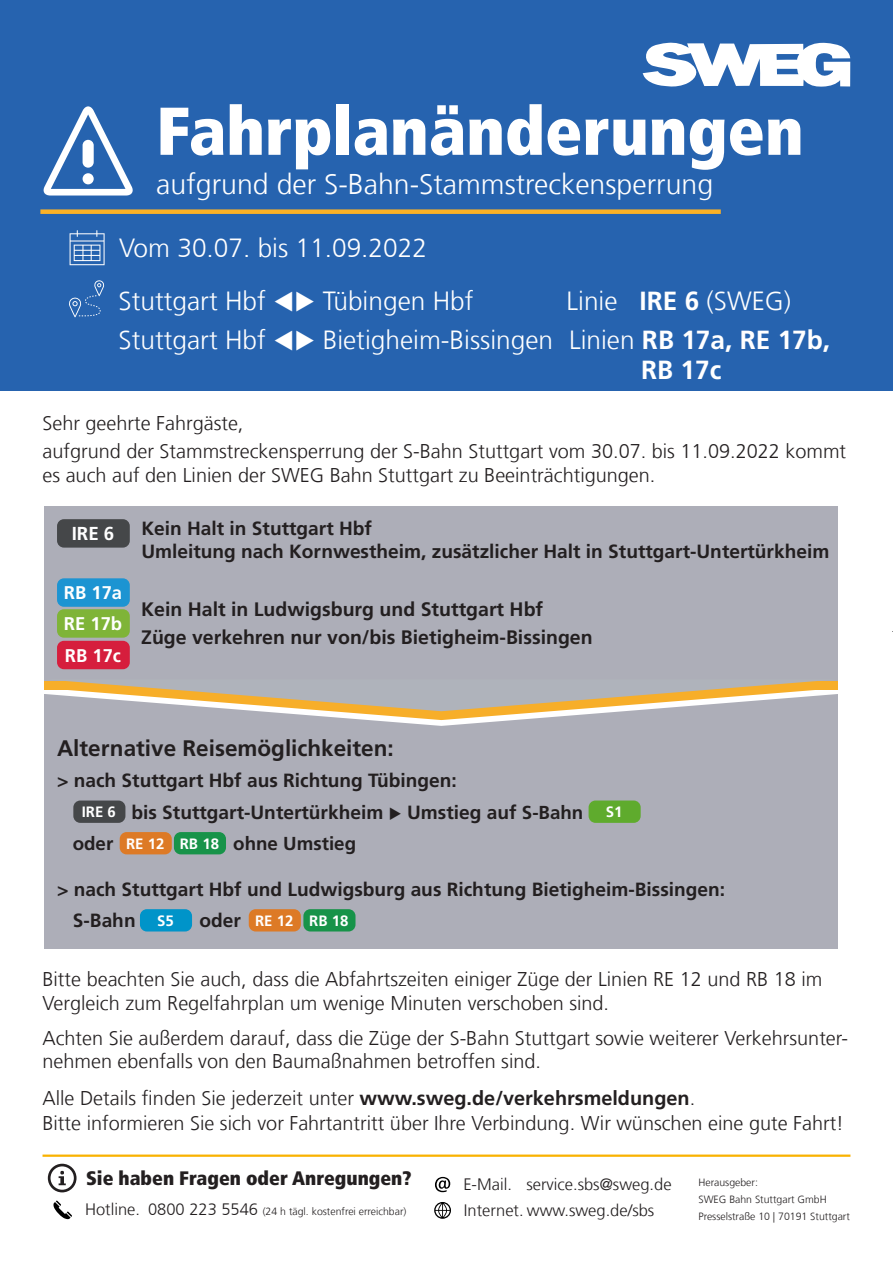
<style>
.page{position:relative;width:893px;height:1263px;background:#fff}
.page>*{position:absolute;margin:0;border:0;box-sizing:border-box;transform-origin:0 0}
.t1{font:900 condensed 67.5px "Frutiger LT Com";color:#fff}
.t2{font:300 28.5px "Frutiger LT Com";color:#fff}
.t3{font:300 26.25px/53.2px "Frutiger LT Com";color:#fff}
.t4{font:700 26.25px "Frutiger LT Com";color:#fff}
.t5{font:700 22.5px "Frutiger LT Com";color:#231f20}
.t6{font:300 19.8px/23.9px "Frutiger LT Com";color:#231f20}
.t7{font:700 19.5px "Frutiger LT Com";color:#231f20}
.t8{font:900 condensed 19.5px "Frutiger LT Com";color:#231f20}
.t9{font:700 19.2px "Frutiger LT Com";color:#231f20}
.t10{font:700 18.75px "Frutiger LT Com";color:#231f20}
.t11{font:700 18.75px "Frutiger LT Com";color:#fff}
.t12{font:700 18.3px "Frutiger LT Com";color:#fff}
.t13{font:300 16.5px/25.5px "Frutiger LT Com";color:#231f20}
.t14{font:700 15px "Frutiger LT Com";color:#fff}
.t15{font:300 10.5px/17.2px "Frutiger LT Com";color:#231f20}
.s1{font-weight:700}
.s2{font-size:18.75px}
.s3{font-size:16.5px}
</style>
<div class="page">
<div style="left:0;top:0;width:893px;height:391px;background:#2663af"></div>
<svg style="left:44px;top:106px;width:89px;height:89px"></svg>
<div style="left:83px;top:173px;width:11px;height:11px;background:#fff;border-radius:50%"></div>
<div style="left:83px;top:140px;width:11px;height:28px;background:#fff;border-radius:6px"></div>
<div style="left:40px;top:209px;width:681px;height:5px;background:#fab126"></div>
<svg style="left:643px;top:43px;width:207px;height:44px"></svg>
<svg style="left:70px;top:230px;width:35px;height:35px"></svg>
<svg style="left:69px;top:280px;width:35px;height:37px"></svg>
<svg style="left:48px;top:1164px;width:29px;height:28px"></svg>
<svg style="left:53px;top:1200px;width:19px;height:19px"></svg>
<svg style="left:435px;top:1177px;width:15px;height:15px"></svg>
<svg style="left:434px;top:1202px;width:17px;height:17px"></svg>
<hr style="left:43px;top:1154px;width:807px;height:3px;background:#f9b200">
<div style="left:45px;top:726px;width:793px;height:222px;background:#adaeb8"></div>
<div style="left:45px;top:506px;width:793px;height:142px;background:#adaeb8"></div>
<div style="left:57px;top:519px;width:73px;height:29px;background:#454749;border-radius:7px"></div>
<svg style="left:45px;top:648px;width:793px;height:78px;background:#bcb5ad"></svg>
<div style="left:57px;top:578px;width:73px;height:29px;background:#1c94d2;border-radius:7px"></div>
<div style="left:589px;top:800px;width:52px;height:23px;background:#5fab2d;border-radius:7px"></div>
<div style="left:120px;top:832px;width:52px;height:22px;background:#dd7a26;border-radius:7px"></div>
<div style="left:174px;top:832px;width:52px;height:22px;background:#179349;border-radius:7px"></div>
<div style="left:140px;top:909px;width:52px;height:22px;background:#0094c9;border-radius:7px"></div>
<div style="left:249px;top:909px;width:52px;height:22px;background:#dd7a26;border-radius:7px"></div>
<div style="left:303px;top:909px;width:52px;height:22px;background:#179349;border-radius:7px"></div>
<div style="left:57px;top:609px;width:73px;height:29px;background:#7fb438;border-radius:7px"></div>
<div style="left:57px;top:641px;width:73px;height:28px;background:#d61e3d;border-radius:7px"></div>
<div style="left:73px;top:800px;width:52px;height:23px;background:#454749;border-radius:7px"></div>
<h1 class="t1" style="left:156px;top:90px;width:649px">Fahrplanänderungen</h1>
<h2 class="t2" style="left:156px;top:167px;width:558px">aufgrund der S-Bahn-Stammstreckensperrung</h2>
<h3 class="t3" style="left:119px;top:221px;width:356px">Vom 30.07. bis 11.09.2022<br>Stuttgart Hbf ▼◆ Tübingen Hbf</h3>
<h3 class="t3" style="left:119px;top:282px;width:713px;line-height:38.5px;text-indent:448px">Linie <span class="s1">IRE 6</span> (SWEG)<br>Stuttgart Hbf ▼◆ Bietigheim-Bissingen Linien <span class="s1">RB 17a, RE 17b,</span></h3>
<h3 class="t4" style="left:641px;top:354px;width:82px">RB 17c</h3>
<p class="t6" style="left:43px;top:412px;width:202px">Sehr geehrte Fahrgäste,</p>
<p class="t6" style="left:43px;top:440px;width:805px">aufgrund der Stammstreckensperrung der S-Bahn Stuttgart vom 30.07. bis 11.09.2022 kommt es auch auf den Linien der SWEG Bahn Stuttgart zu Beeinträchtigungen.</p>
<p class="t9" style="left:141px;top:517px;width:232px">Kein Halt in Stuttgart Hbf</p>
<p class="t9" style="left:141px;top:540px;width:689px">Umleitung nach Kornwestheim, zusätzlicher Halt in Stuttgart-Untertürkheim</p>
<p class="t7" style="left:141px;top:598px;width:403px">Kein Halt in Ludwigsburg und Stuttgart Hbf</p>
<p class="t7" style="left:141px;top:626px;width:453px">Züge verkehren nur von/bis Bietigheim-Bissingen</p>
<p class="t11" style="left:72px;top:523px;width:44px">IRE 6</p>
<p class="t12" style="left:64px;top:582px;width:60px">RB 17a</p>
<p class="t12" style="left:64px;top:613px;width:60px">RE 17b</p>
<p class="t12" style="left:65px;top:645px;width:58px">RB 17c</p>
<p class="t5" style="left:57px;top:735px;width:338px">Alternative Reisemöglichkeiten:</p>
<p class="t9" style="left:57px;top:769px;width:401px">&gt; nach Stuttgart Hbf aus Richtung Tübingen:</p>
<p class="t9" style="left:131px;top:801px;width:453px">bis Stuttgart-Untertürkheim ◆ Umstieg auf <span class="s2">S-Bahn</span></p>
<p class="t10" style="left:73px;top:832px;width:42px">oder</p>
<p class="t10" style="left:233px;top:832px;width:124px">ohne Umstieg</p>
<p class="t9" style="left:57px;top:878px;width:670px">&gt; nach Stuttgart Hbf und Ludwigsburg aus Richtung Bietigheim-Bissingen:</p>
<p class="t9" style="left:73px;top:909px;width:64px">S-Bahn</p>
<p class="t9" style="left:199px;top:909px;width:43px">oder</p>
<p class="t14" style="left:82px;top:803px;width:36px">IRE 6</p>
<p class="t14" style="left:606px;top:803px;width:18px">S1</p>
<p class="t14" style="left:126px;top:835px;width:40px">RE 12</p>
<p class="t14" style="left:180px;top:835px;width:41px">RB 18</p>
<p class="t14" style="left:157px;top:912px;width:18px">S5</p>
<p class="t14" style="left:255px;top:912px;width:40px">RE 12</p>
<p class="t14" style="left:309px;top:912px;width:41px">RB 18</p>
<p class="t6" style="left:43px;top:967px;width:781px">Bitte beachten Sie auch, dass die Abfahrtszeiten einiger Züge der Linien RE 12 und RB 18 im<br>Vergleich zum Regelfahrplan um wenige Minuten verschoben sind.</p>
<p class="t6" style="left:43px;top:1026px;width:807px">Achten Sie außerdem darauf, dass die Züge der S-Bahn Stuttgart sowie weiterer Verkehrsunter&shy;nehmen ebenfalls von den Baumaßnahmen betroffen sind.</p>
<p class="t6" style="left:43px;top:1086px;width:654px">Alle Details finden Sie jederzeit unter <span class="s1">www.sweg.de/verkehrsmeldungen</span>.</p>
<p class="t6" style="left:43px;top:1112px;width:803px">Bitte informieren Sie sich vor Fahrtantritt über Ihre Verbindung. Wir wünschen eine gute Fahrt!</p>
<p class="t8" style="left:86px;top:1166px;width:327px">Sie haben Fragen oder Anregungen?</p>
<p class="t15" style="left:85px;top:1203px;width:323px"><span class="s3">Hotline. 0800 223 5546</span> (24 h tägl. kostenfrei erreichbar)</p>
<p class="t13" style="left:463px;top:1172px;width:210px">E-Mail. service.sbs@sweg.de<br>Internet. www.sweg.de/sbs</p>
<p class="t15" style="left:698px;top:1174px;width:153px">Herausgeber:<br>SWEG Bahn Stuttgart GmbH<br>Presselstraße 10 | 70191 Stuttgart</p>
</div>
